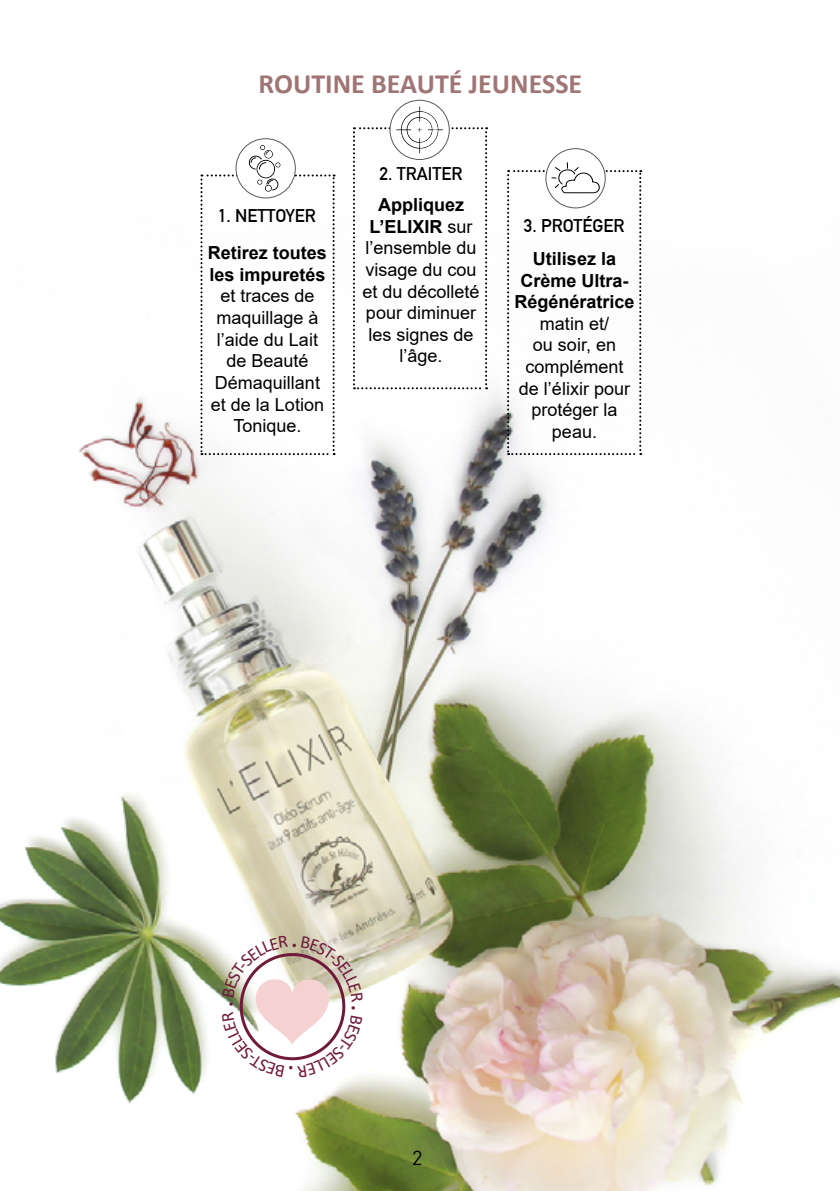
<style>
.page{position:relative;width:840px;height:1191px;background:#fff}
.page>*{position:absolute;margin:0;border:0;box-sizing:border-box;transform-origin:0 0}
.t1{font:700 28px "Calibri";color:#a07575}
.t2{font:20px "DIN";color:#000}
.t3{font:18px/21.6px "Arial";color:#000;text-align:center}
.t4{font:700 18px/21.6px "Arial";color:#000}
.t5{font:700 18px "DIN Alternate";color:#000}
.s1{font-weight:700}
</style>
<div class="page">
<img style="left:0;top:99px;width:839px;height:1092px">
<div style="left:236px;top:139px;width:59px;height:59px;background:#fff;border-radius:50%"></div>
<svg style="left:390px;top:100px;width:59px;height:59px"></svg>
<div style="left:545px;top:149px;width:60px;height:59px;background:#fff;border-radius:50%"></div>
<svg style="left:200px;top:145px;width:134px;height:310px"></svg>
<svg style="left:353px;top:106px;width:134px;height:283px"></svg>
<svg style="left:507px;top:162px;width:134px;height:293px"></svg>
<svg style="left:221px;top:935px;width:142px;height:142px"></svg>
<h1 class="t1" style="left:258px;top:63px;width:325px">ROUTINE BEAUTÉ JEUNESSE</h1>
<p class="t5" style="left:218px;top:202px;width:99px">1. NETTOYER</p>
<p class="t4" style="left:208px;top:242px;width:121px">Retirez toutes les impuretés</p>
<p class="t3" style="left:211px;top:285px;width:115px">et traces de maquillage à l’aide du Lait de Beauté<br>Démaquillant et de la Lotion<br>Tonique.</p>
<p class="t5" style="left:379px;top:160px;width:84px">2. TRAITER</p>
<p class="t3" style="left:362px;top:194px;width:119px"><span class="s1">Appliquez<br>L’ELIXIR</span> sur l’ensemble du visage du cou et du décolleté pour diminuer les signes de l’âge.</p>
<p class="t5" style="left:523px;top:212px;width:102px">3. PROTÉGER</p>
<p class="t4" style="left:514px;top:248px;width:122px;text-align:center">Utilisez la<br>Crème Ultra-<br>Régénératrice</p>
<p class="t3" style="left:518px;top:312px;width:113px">matin et/<br>ou soir, en complément de l’élixir pour protéger la peau.</p>
<p class="t2" style="left:412px;top:1145px;width:12px">2</p>
</div>
